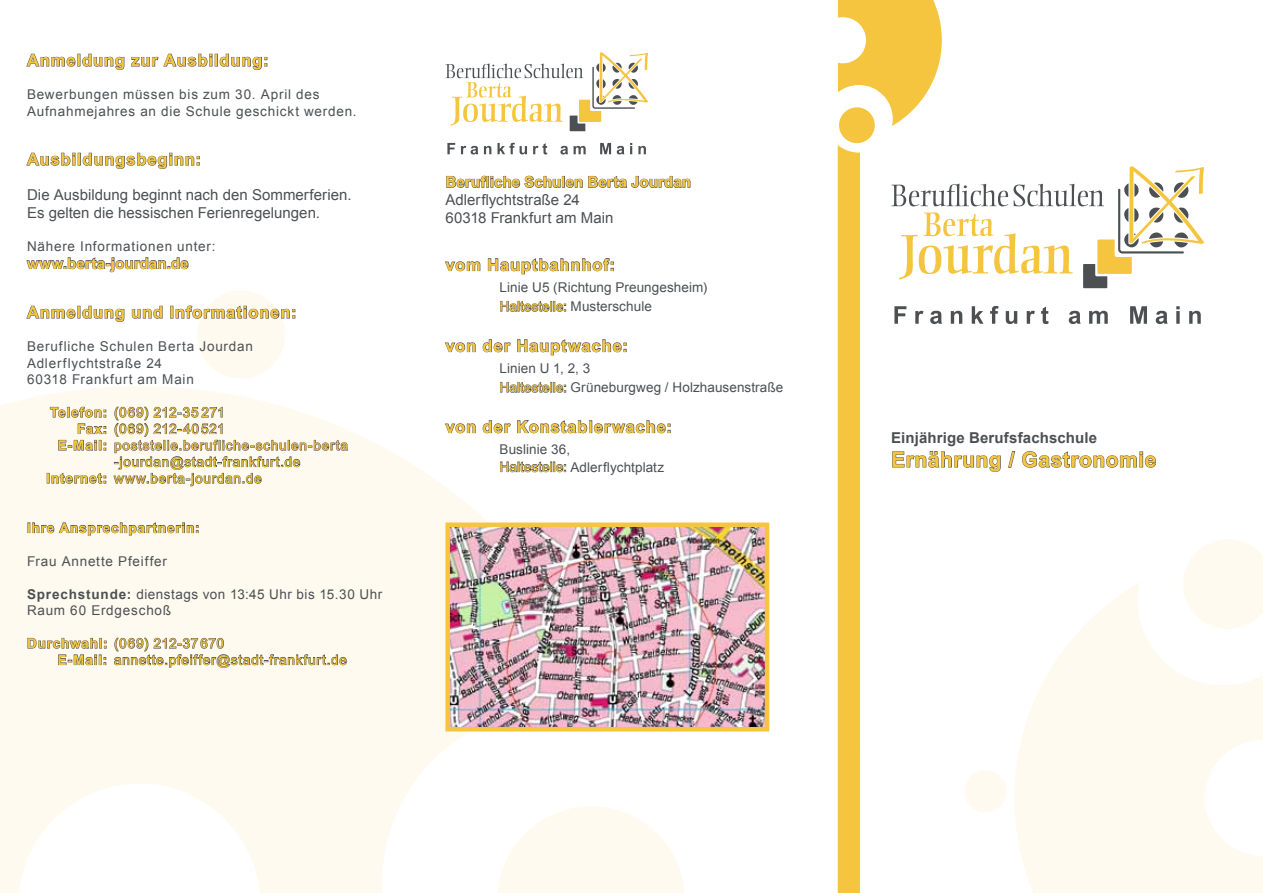
<style>
.page{position:relative;width:1263px;height:893px;background:#fff}
.page>*{position:absolute;margin:0;border:0;box-sizing:border-box;transform-origin:0 0}
.t1{font:700 21px "Arial";letter-spacing:.025em;color:#f5c53f}
.t2{font:700 16.5px "Arial";letter-spacing:.055em;color:#f5c53f}
.t3{font:15px/18px "Arial";letter-spacing:.005em;color:#4c5053}
.t4{font:700 15px "Arial";letter-spacing:.01em;color:#f5c53f}
.t5{font:700 15px "Arial";letter-spacing:.01em;color:#4c5053}
.t6{font:13.5px/16.5px "Arial";letter-spacing:.05em;color:#4c5053}
.t7{font:13.5px/16.5px "Arial";letter-spacing:.055em;color:#f5c53f}
.t8{font:13.5px/19.5px "Arial";letter-spacing:.005em;color:#4c5053}
.t9{font:700 13.5px "Arial";letter-spacing:.065em;color:#f5c53f}
.s1{font-weight:700}
.s2{color:#f5c53f}
</style>
<div class="page">
<div style="left:964px;top:770px;width:42px;height:42px;background:#fffaf0;border-radius:50%"></div>
<svg style="left:1015px;top:583px;width:248px;height:310px;fill:#fffaf0"></svg>
<svg style="left:1183px;top:539px;width:80px;height:90px"></svg>
<svg style="left:0;top:384px;width:623px;height:509px;fill:#fffaf0"></svg>
<svg style="left:491px;top:799px;width:193px;height:94px"></svg>
<svg style="left:445px;top:261px;width:36px;height:11px"></svg>
<svg style="left:488px;top:258px;width:126px;height:17px"></svg>
<svg style="left:500px;top:300px;width:66px;height:12px"></svg>
<svg style="left:445px;top:342px;width:31px;height:11px"></svg>
<svg style="left:482px;top:339px;width:29px;height:14px"></svg>
<svg style="left:517px;top:339px;width:109px;height:17px"></svg>
<svg style="left:500px;top:381px;width:66px;height:12px"></svg>
<svg style="left:444px;top:423px;width:32px;height:11px"></svg>
<svg style="left:482px;top:420px;width:29px;height:14px"></svg>
<svg style="left:517px;top:420px;width:153px;height:14px"></svg>
<svg style="left:500px;top:461px;width:66px;height:12px"></svg>
<svg style="left:446px;top:175px;width:245px;height:13px"></svg>
<img style="left:450px;top:527px;width:314px;height:199px">
<div style="left:445px;top:522px;width:324px;height:209px;border:4px solid #f5c53f"></div>
<svg style="left:26px;top:53px;width:241px;height:17px"></svg>
<svg style="left:26px;top:152px;width:174px;height:17px"></svg>
<svg style="left:26px;top:257px;width:163px;height:16px"></svg>
<svg style="left:26px;top:305px;width:99px;height:17px"></svg>
<svg style="left:132px;top:305px;width:31px;height:14px"></svg>
<svg style="left:170px;top:291px;width:125px;height:87px"></svg>
<svg style="left:50px;top:406px;width:56px;height:45px"></svg>
<svg style="left:47px;top:472px;width:59px;height:12px"></svg>
<svg style="left:113px;top:406px;width:236px;height:81px"></svg>
<svg style="left:28px;top:522px;width:171px;height:14px"></svg>
<svg style="left:27px;top:637px;width:80px;height:29px"></svg>
<svg style="left:114px;top:637px;width:233px;height:31px"></svg>
<svg style="left:892px;top:451px;width:109px;height:21px"></svg>
<svg style="left:1008px;top:451px;width:7px;height:17px"></svg>
<svg style="left:1022px;top:451px;width:134px;height:17px"></svg>
<svg style="left:894px;top:306px;width:12px;height:18px"></svg>
<svg style="left:915px;top:311px;width:8px;height:13px"></svg>
<svg style="left:930px;top:311px;width:12px;height:13px"></svg>
<svg style="left:951px;top:311px;width:11px;height:13px"></svg>
<svg style="left:972px;top:306px;width:11px;height:18px"></svg>
<svg style="left:990px;top:306px;width:9px;height:18px"></svg>
<svg style="left:1006px;top:311px;width:11px;height:13px"></svg>
<svg style="left:1027px;top:311px;width:8px;height:13px"></svg>
<svg style="left:1041px;top:307px;width:7px;height:17px"></svg>
<svg style="left:1069px;top:311px;width:12px;height:13px"></svg>
<svg style="left:1089px;top:311px;width:19px;height:13px"></svg>
<svg style="left:1130px;top:306px;width:17px;height:18px"></svg>
<svg style="left:1156px;top:311px;width:11px;height:13px"></svg>
<svg style="left:1176px;top:306px;width:4px;height:3px"></svg>
<svg style="left:1176px;top:311px;width:4px;height:13px"></svg>
<svg style="left:1189px;top:311px;width:12px;height:13px"></svg>
<svg style="left:891px;top:166px;width:313px;height:122px"></svg>
<svg style="left:447px;top:143px;width:8px;height:11px"></svg>
<svg style="left:461px;top:146px;width:17px;height:8px"></svg>
<svg style="left:484px;top:146px;width:7px;height:8px"></svg>
<svg style="left:497px;top:143px;width:30px;height:11px"></svg>
<svg style="left:533px;top:143px;width:14px;height:11px"></svg>
<svg style="left:560px;top:146px;width:8px;height:8px"></svg>
<svg style="left:574px;top:146px;width:12px;height:8px"></svg>
<svg style="left:600px;top:143px;width:11px;height:11px"></svg>
<svg style="left:617px;top:146px;width:7px;height:8px"></svg>
<svg style="left:630px;top:143px;width:2px;height:11px"></svg>
<svg style="left:638px;top:146px;width:8px;height:8px"></svg>
<svg style="left:445px;top:52px;width:203px;height:79px"></svg>
<svg style="left:838px;top:0;width:104px;height:126px"></svg>
<div style="left:838px;top:145px;width:22px;height:748px;background:#f5c53f"></div>
<div style="left:839px;top:107px;width:36px;height:36px;background:#f5c53f;border-radius:50%"></div>
<p class="t2" style="left:27px;top:49px;width:243px">Anmeldung zur Ausbildung:</p>
<p class="t6" style="left:27px;top:86px;width:331px">Bewerbungen müssen bis zum 30. April des<br>Aufnahmejahres an die Schule geschickt werden.</p>
<p class="t2" style="left:27px;top:148px;width:175px">Ausbildungsbeginn:</p>
<p class="t3" style="left:27px;top:185px;width:326px">Die Ausbildung beginnt nach den Sommerferien.<br>Es gelten die hessischen Ferienregelungen.</p>
<p class="t6" style="left:27px;top:238px;width:190px">Nähere Informationen unter:</p>
<p class="t4" style="left:27px;top:253px;width:163px">www.berta-jourdan.de</p>
<p class="t2" style="left:27px;top:301px;width:271px">Anmeldung und Informationen:</p>
<p class="t6" style="left:27px;top:338px;width:227px">Berufliche Schulen Berta Jourdan<br>Adlerflychtstraße 24<br>60318 Frankfurt am Main</p>
<p class="t7" style="left:50px;top:404px;width:176px"><span class="s1">Telefon:</span> (069) 212-35 271</p>
<p class="t7" style="left:77px;top:421px;width:149px"><span class="s1">Fax:</span> (069) 212-40521</p>
<p class="t7" style="left:58px;top:437px;width:292px"><span class="s1">E-Mail:</span> poststelle.berufliche-schulen-berta</p>
<p class="t7" style="left:114px;top:454px;width:188px">-jourdan@stadt-frankfurt.de</p>
<p class="t7" style="left:46px;top:470px;width:217px"><span class="s1">Internet:</span> www.berta-jourdan.de</p>
<p class="t9" style="left:27px;top:519px;width:174px">Ihre Ansprechpartnerin:</p>
<p class="t6" style="left:27px;top:553px;width:141px">Frau Annette Pfeiffer</p>
<p class="t6" style="left:27px;top:586px;width:357px"><span class="s1">Sprechstunde:</span> dienstags von 13:45 Uhr bis 15.30 Uhr<br>Raum 60 Erdgeschoß</p>
<p class="t7" style="left:58px;top:635px;width:291px;text-indent:-31px"><span class="s1">Durchwahl:</span> (069) 212-37670<br><span class="s1">E-Mail:</span> annette.pfeiffer@stadt-frankfurt.de</p>
<p class="t4" style="left:446px;top:172px;width:247px">Berufliche Schulen Berta Jourdan</p>
<p class="t3" style="left:446px;top:191px;width:169px">Adlerflychtstraße 24<br>60318 Frankfurt am Main</p>
<p class="t2" style="left:446px;top:254px;width:171px">vom Hauptbahnhof:</p>
<p class="t8" style="left:500px;top:277px;width:209px">Linie U5 (Richtung Preungesheim)<br><span class="s2">Haltestelle:</span> Musterschule</p>
<p class="t2" style="left:446px;top:335px;width:184px">von der Hauptwache:</p>
<p class="t8" style="left:500px;top:358px;width:285px">Linien U 1, 2, 3<br><span class="s2">Haltestelle:</span> Grüneburgweg / Holzhausenstraße</p>
<p class="t2" style="left:446px;top:416px;width:228px">von der Konstablerwache:</p>
<p class="t8" style="left:500px;top:440px;width:166px;line-height:18px">Buslinie 36,<br><span class="s2">Haltestelle:</span> Adlerflychtplatz</p>
<p class="t5" style="left:891px;top:428px;width:207px">Einjährige Berufsfachschule</p>
<h1 class="t1" style="left:891px;top:446px;width:267px">Ernährung / Gastronomie</h1>
</div>
